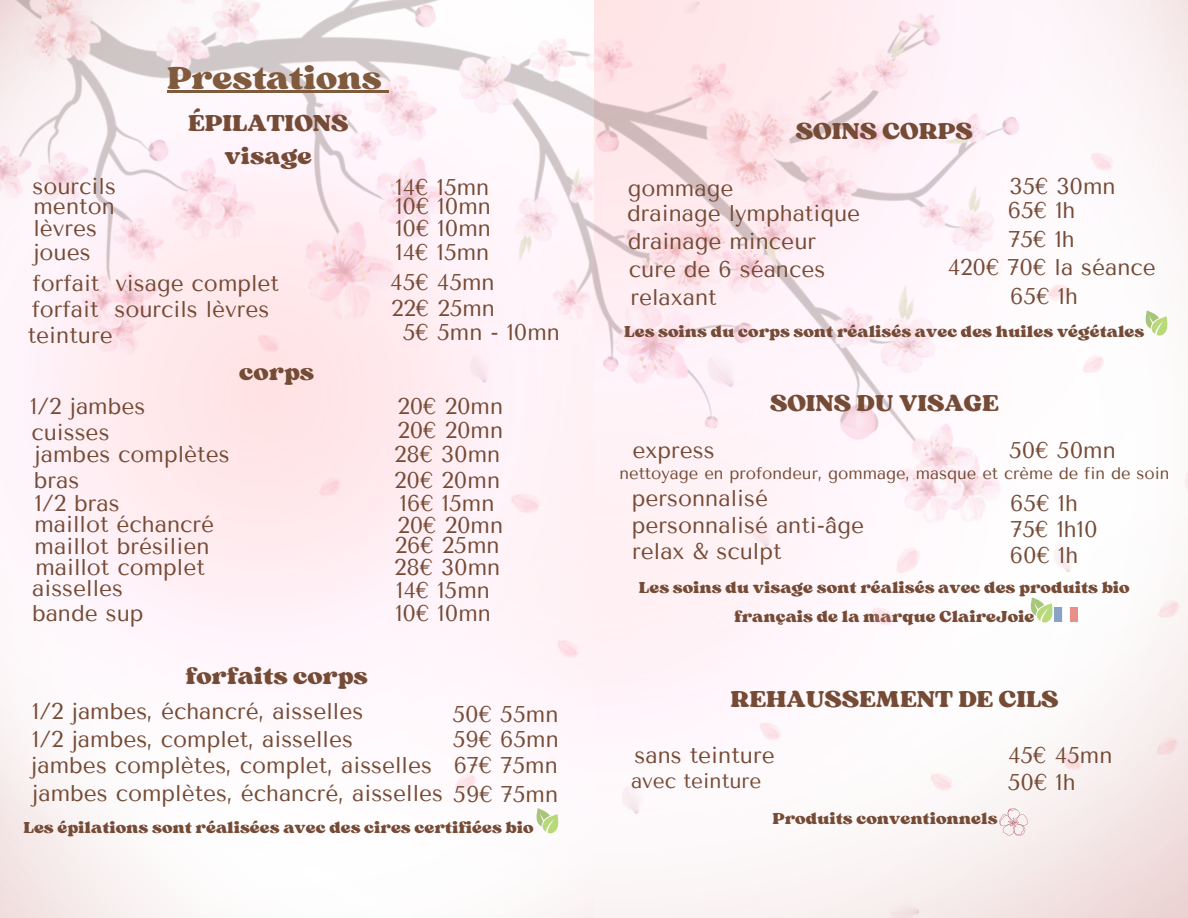
<style>
.page{position:relative;width:1188px;height:918px;background:#fff}
.page>*{position:absolute;margin:0;border:0;box-sizing:border-box;transform-origin:0 0}
.t1{font:33.45px "Sergio Trendy";color:#805a3d}
.t2{font:24.15px "Sergio Trendy";color:#754b36}
.t3{font:22.65px "Tenor Sans";color:#754b36}
.t4{font:20.85px "Tenor Sans";color:#754b36}
.t5{font:16.65px/29.2px "Sergio Trendy";color:#754b36;text-align:center}
.t6{font:16.65px "Tenor Sans";color:#754b36}
</style>
<div class="page">
<img style="left:0;top:0;width:1188px;height:918px">
<hr style="left:167px;top:91px;width:215px;height:2px;background:#805a3d">
<svg style="left:382px;top:91px;width:7px;height:2px"></svg>
<h3 class="t1" style="left:167px;top:56px;width:216px">Prestations</h3>
<h3 class="t2" style="left:188px;top:107px;width:162px">ÉPILATIONS</h3>
<h3 class="t2" style="left:225px;top:141px;width:89px">visage</h3>
<h3 class="t3" style="left:32px;top:173px;width:85px">sourcils</h3>
<h3 class="t3" style="left:33px;top:215px;width:65px">lèvres</h3>
<h3 class="t3" style="left:34px;top:194px;width:83px">menton</h3>
<h3 class="t3" style="left:33px;top:239px;width:59px">joues</h3>
<h3 class="t3" style="left:33px;top:270px;width:248px">forfait visage complet</h3>
<h3 class="t3" style="left:32px;top:296px;width:239px">forfait sourcils lèvres</h3>
<h2 class="t3" style="left:396px;top:175px;width:95px">14€ 15mn</h2>
<h3 class="t3" style="left:395px;top:194px;width:97px">10€ 10mn</h3>
<h3 class="t3" style="left:395px;top:215px;width:97px">10€ 10mn</h3>
<h3 class="t3" style="left:396px;top:239px;width:95px">14€ 15mn</h3>
<p class="t3" style="left:390px;top:269px;width:106px">45€ 45mn</p>
<h3 class="t3" style="left:391px;top:295px;width:105px">22€ 25mn</h3>
<p class="t3" style="left:28px;top:322px;width:87px">teinture</p>
<h3 class="t3" style="left:403px;top:319px;width:159px">5€ 5mn - 10mn</h3>
<h3 class="t3" style="left:30px;top:393px;width:117px">1/2 jambes</h3>
<h3 class="t3" style="left:34px;top:441px;width:197px">jambes complètes</h3>
<h3 class="t3" style="left:31px;top:419px;width:80px">cuisses</h3>
<h3 class="t3" style="left:34px;top:468px;width:47px">bras</h3>
<h3 class="t3" style="left:35px;top:490px;width:86px">1/2 bras</h3>
<h3 class="t3" style="left:34px;top:511px;width:181px">maillot échancré</h3>
<h3 class="t3" style="left:35px;top:534px;width:176px">maillot brésilien</h3>
<h3 class="t3" style="left:35px;top:555px;width:171px">maillot complet</h3>
<h3 class="t3" style="left:32px;top:575px;width:92px">aisselles</h3>
<h3 class="t3" style="left:32px;top:600px;width:113px">bande sup</h3>
<h3 class="t2" style="left:239px;top:356px;width:76px">corps</h3>
<p class="t3" style="left:397px;top:393px;width:107px">20€ 20mn</p>
<p class="t3" style="left:397px;top:418px;width:107px">20€ 20mn</p>
<h2 class="t3" style="left:394px;top:441px;width:108px">28€ 30mn</h2>
<h3 class="t3" style="left:394px;top:468px;width:107px">20€ 20mn</h3>
<h3 class="t3" style="left:400px;top:490px;width:96px">16€ 15mn</h3>
<p class="t3" style="left:397px;top:512px;width:107px">20€ 20mn</p>
<p class="t3" style="left:395px;top:532px;width:106px">26€ 25mn</p>
<h3 class="t3" style="left:394px;top:554px;width:108px">28€ 30mn</h3>
<h3 class="t3" style="left:396px;top:577px;width:95px">14€ 15mn</h3>
<h3 class="t3" style="left:395px;top:600px;width:97px">10€ 10mn</h3>
<h3 class="t2" style="left:185px;top:661px;width:184px">forfaits corps</h3>
<h3 class="t3" style="left:32px;top:698px;width:333px">1/2 jambes, échancré, aisselles</h3>
<p class="t3" style="left:32px;top:726px;width:322px">1/2 jambes, complet, aisselles</p>
<p class="t3" style="left:31px;top:752px;width:403px">jambes complètes, complet, aisselles</p>
<h3 class="t3" style="left:32px;top:780px;width:413px">jambes complètes, échancré, aisselles</h3>
<h3 class="t3" style="left:452px;top:701px;width:108px">50€ 55mn</h3>
<h3 class="t3" style="left:453px;top:726px;width:108px">59€ 65mn</h3>
<h3 class="t3" style="left:454px;top:752px;width:106px">67€ 75mn</h3>
<h3 class="t3" style="left:453px;top:781px;width:107px">59€ 75mn</h3>
<h1 class="t5" style="left:24px;top:813px;width:512px">Les épilations sont réalisées avec des cires certifiées bio</h1>
<h2 class="t2" style="left:796px;top:115px;width:178px">SOINS CORPS</h2>
<h3 class="t3" style="left:628px;top:175px;width:107px">gommage</h3>
<h3 class="t3" style="left:1009px;top:173px;width:108px">35€ 30mn</h3>
<h3 class="t3" style="left:627px;top:201px;width:235px">drainage lymphatique</h3>
<h3 class="t3" style="left:1008px;top:197px;width:69px">65€ 1h</h3>
<h3 class="t3" style="left:628px;top:228px;width:190px">drainage minceur</h3>
<h3 class="t3" style="left:629px;top:256px;width:198px">cure de 6 séances</h3>
<h3 class="t3" style="left:630px;top:284px;width:88px">relaxant</h3>
<h3 class="t3" style="left:1008px;top:226px;width:68px">75€ 1h</h3>
<h3 class="t3" style="left:948px;top:254px;width:210px">420€ 70€ la séance</h3>
<h3 class="t3" style="left:1010px;top:283px;width:69px">65€ 1h</h3>
<h3 class="t5" style="left:624px;top:317px;width:522px">Les soins du corps sont réalisés avec des huiles végétales</h3>
<h3 class="t2" style="left:770px;top:388px;width:230px">SOINS DU VISAGE</h3>
<h3 class="t3" style="left:1009px;top:437px;width:108px">50€ 50mn</h3>
<h3 class="t3" style="left:1010px;top:490px;width:69px">65€ 1h</h3>
<h3 class="t3" style="left:1010px;top:516px;width:89px">75€ 1h10</h3>
<h3 class="t3" style="left:633px;top:437px;width:84px">express</h3>
<p class="t3" style="left:632px;top:486px;width:138px">personnalisé</p>
<p class="t3" style="left:632px;top:512px;width:234px">personnalisé anti-âge</p>
<h3 class="t6" style="left:619px;top:464px;width:552px">nettoyage en profondeur, gommage, masque et crème de fin de soin</h3>
<h3 class="t3" style="left:632px;top:538px;width:151px">relax &amp; sculpt</h3>
<h3 class="t3" style="left:1010px;top:542px;width:70px">60€ 1h</h3>
<p class="t5" style="left:639px;top:572px;width:492px">Les soins du visage sont réalisés avec des produits bio français de la marque ClaireJoie</p>
<h3 class="t2" style="left:730px;top:684px;width:330px">REHAUSSEMENT DE CILS</h3>
<h3 class="t3" style="left:635px;top:742px;width:142px">sans teinture</h3>
<h3 class="t4" style="left:631px;top:768px;width:132px">avec teinture</h3>
<h3 class="t3" style="left:1008px;top:769px;width:69px">50€ 1h</h3>
<h3 class="t3" style="left:1008px;top:742px;width:106px">45€ 45mn</h3>
<h2 class="t5" style="left:772px;top:804px;width:227px">Produits conventionnels</h2>
</div>
